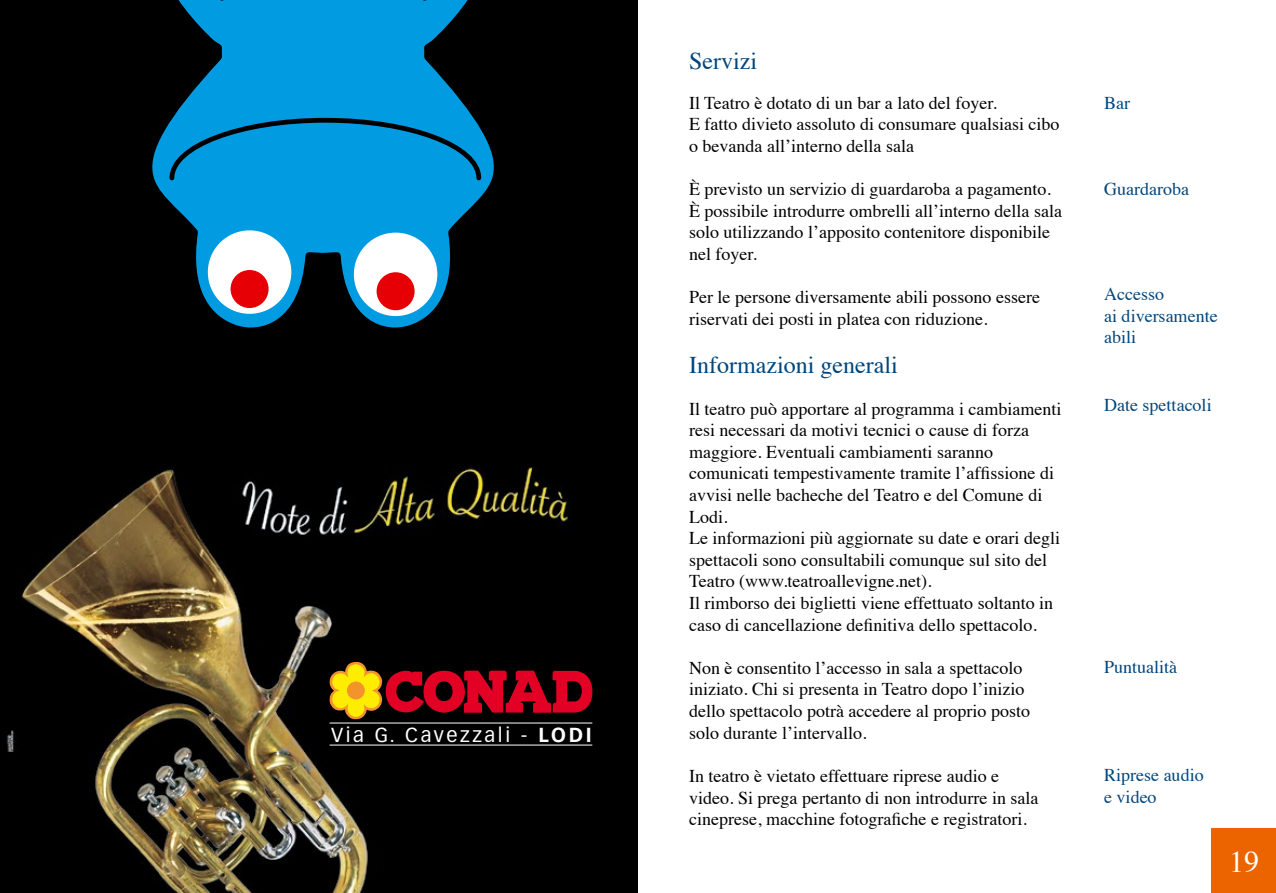
<style>
.page{position:relative;width:1276px;height:893px;background:#fff}
.page>*{position:absolute;margin:0;border:0;box-sizing:border-box;transform-origin:0 0}
.t1{font:30px "Times";color:#fff}
.t2{font:24px "Times";color:#00457b}
.t3{font:19.95px "Vectora LT Std";letter-spacing:.13em;color:#fff}
.t4{font:18px/21.6px "Times";color:#000}
.t5{font:18px/21.6px "Times";color:#00457b}
.s1{font-weight:700}
</style>
<div class="page">
<div style="left:0;top:0;width:638px;height:435px;background:#000"></div>
<div style="left:1211px;top:828px;width:65px;height:65px;background:#ec6400"></div>
<img style="left:0;top:435px;width:638px;height:458px">
<svg style="left:327px;top:661px;width:266px;height:59px;background:#731b0f"></svg>
<div style="left:347px;top:682px;width:18px;height:17px;background:#f2932e;border-radius:50%"></div>
<hr style="left:329px;top:722px;width:263px;height:1px;background:#fff">
<hr style="left:329px;top:745px;width:263px;height:1px;background:#fff">
<svg style="left:105px;top:0;width:428px;height:347px;background:#004260"></svg>
<svg style="left:167px;top:115px;width:316px;height:68px;background:#008dcd"></svg>
<div style="left:354px;top:233px;width:83px;height:83px;background:#fff;border-radius:50%"></div>
<div style="left:376px;top:272px;width:38px;height:38px;background:#e60005;border-radius:50%"></div>
<div style="left:208px;top:230px;width:83px;height:84px;background:#fff;border-radius:50%"></div>
<div style="left:230px;top:270px;width:39px;height:38px;background:#e60005;border-radius:50%"></div>
<svg style="left:99px;top:0;width:195px;height:48px;background:#004b6d"></svg>
<svg style="left:353px;top:0;width:180px;height:48px;background:#005176"></svg>
<p class="t3" style="left:331px;top:723px;width:262px">Via G. Cavezzali - <span class="s1">LODI</span></p>
<h2 class="t2" style="left:689px;top:39px;width:69px">Servizi</h2>
<p class="t4" style="left:689px;top:90px;width:372px">Il Teatro è dotato di un bar a lato del foyer.<br>E fatto divieto assoluto di consumare qualsiasi cibo o bevanda all’interno della sala</p>
<p class="t4" style="left:689px;top:177px;width:374px">È previsto un servizio di guardaroba a pagamento.<br>È possibile introdurre ombrelli all’interno della sala solo utilizzando l’apposito contenitore disponibile nel foyer.</p>
<p class="t4" style="left:689px;top:285px;width:352px">Per le persone diversamente abili possono essere riservati dei posti in platea con riduzione.</p>
<h2 class="t2" style="left:689px;top:343px;width:210px">Informazioni generali</h2>
<p class="t4" style="left:689px;top:396px;width:374px">Il teatro può apportare al programma i cambiamenti resi necessari da motivi tecnici o cause di forza maggiore. Eventuali cambiamenti saranno comunicati tempestivamente tramite l’affissione di avvisi nelle bacheche del Teatro e del Comune di Lodi.<br>Le informazioni più aggiornate su date e orari degli spettacoli sono consultabili comunque sul sito del Teatro (www.teatroallevigne.net).<br>Il rimborso dei biglietti viene effettuato soltanto in caso di cancellazione definitiva dello spettacolo.</p>
<p class="t4" style="left:689px;top:655px;width:342px">Non è consentito l’accesso in sala a spettacolo iniziato. Chi si presenta in Teatro dopo l’inizio dello spettacolo potrà accedere al proprio posto solo durante l’intervallo.</p>
<p class="t4" style="left:689px;top:763px;width:351px">In teatro è vietato effettuare riprese audio e video. Si prega pertanto di non introdurre in sala cineprese, macchine fotografiche e registratori.</p>
<p class="t5" style="left:1104px;top:90px;width:27px">Bar</p>
<p class="t5" style="left:1104px;top:177px;width:86px">Guardaroba</p>
<p class="t5" style="left:1104px;top:282px;width:115px">Accesso<br>ai diversamente abili</p>
<p class="t5" style="left:1104px;top:393px;width:109px">Date spettacoli</p>
<p class="t5" style="left:1104px;top:655px;width:75px">Puntualità</p>
<p class="t5" style="left:1104px;top:763px;width:101px">Riprese audio e video</p>
<h1 class="t1" style="left:1229px;top:834px;width:31px">19</h1>
</div>
